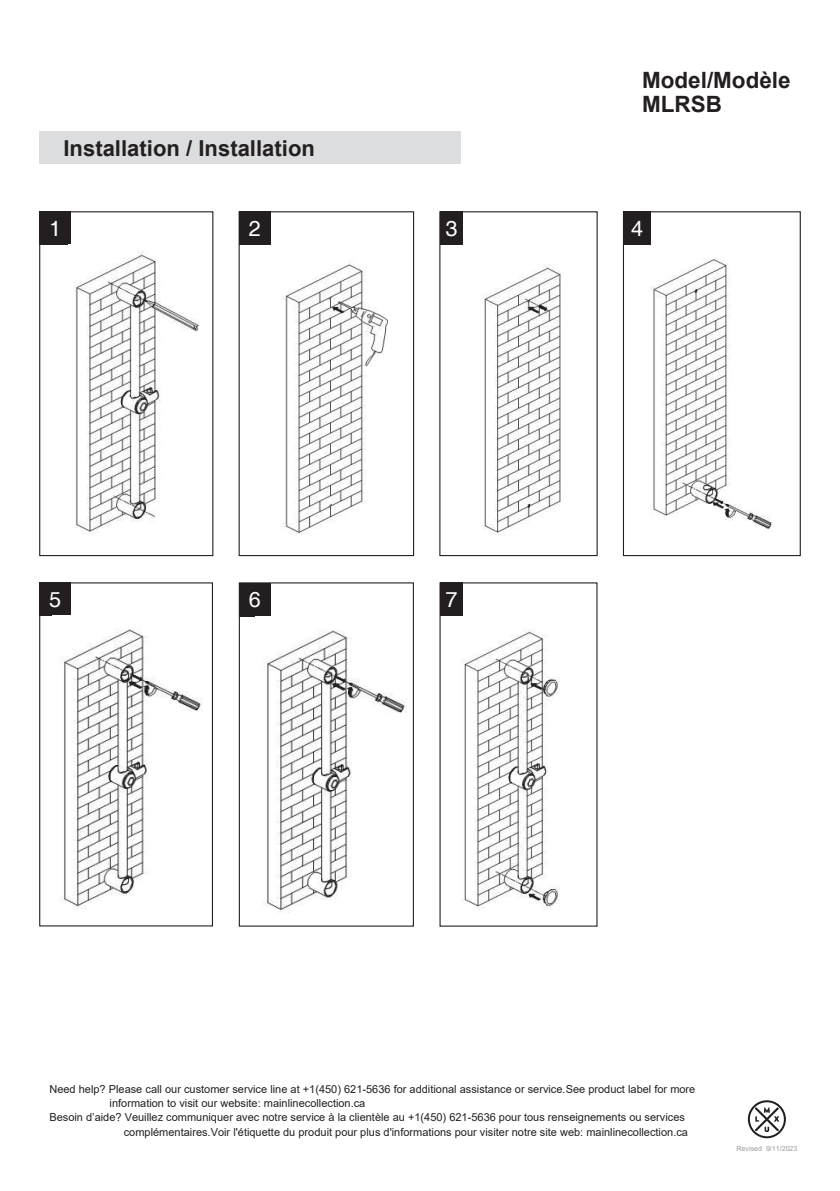
<style>
.page{position:relative;width:840px;height:1191px;background:#fff}
.page>*{position:absolute;margin:0;border:0;box-sizing:border-box;transform-origin:0 0}
.t1{font:700 22.4px/24.6px "Arial";color:#231f20}
.t2{font:700 22px "Arial";color:#231f20}
.t3{font:21.6px "Helvetica";color:#fff}
.t4{font:11px "Arial";color:#231f20}
.t5{font:7px "Arial";letter-spacing:-.01em;color:#9b9ca0}
</style>
<div class="page">
<div style="left:40px;top:212px;width:31px;height:33px;background:#231f20"></div>
<div style="left:39px;top:211px;width:174px;height:345px;border:1px solid #231f20"></div>
<img style="left:68px;top:244px;width:131px;height:290px">
<div style="left:239px;top:212px;width:31px;height:33px;background:#231f20"></div>
<div style="left:238px;top:211px;width:176px;height:345px;border:1px solid #231f20"></div>
<img style="left:282px;top:260px;width:105px;height:275px">
<div style="left:439px;top:212px;width:23px;height:33px;background:#231f20"></div>
<img style="left:483px;top:265px;width:78px;height:270px">
<div style="left:623px;top:212px;width:27px;height:33px;background:#231f20"></div>
<div style="left:622px;top:211px;width:178px;height:345px;border:1px solid #231f20"></div>
<img style="left:651px;top:258px;width:122px;height:271px">
<div style="left:40px;top:583px;width:31px;height:33px;background:#231f20"></div>
<div style="left:39px;top:582px;width:174px;height:344px;border:1px solid #231f20"></div>
<img style="left:52px;top:615px;width:149px;height:295px">
<div style="left:239px;top:583px;width:31px;height:33px;background:#231f20"></div>
<div style="left:239px;top:582px;width:174px;height:344px;border:1px solid #231f20"></div>
<img style="left:262px;top:630px;width:143px;height:283px">
<div style="left:440px;top:583px;width:22px;height:33px;background:#231f20"></div>
<img style="left:461px;top:630px;width:99px;height:279px">
<div style="left:40px;top:131px;width:420px;height:32px;background:#dcdddf"></div>
<svg style="left:747px;top:1100px;width:38px;height:38px"></svg>
<h2 class="t2" style="left:63px;top:133px;width:253px">Installation / Installation</h2>
<h1 class="t1" style="left:641px;top:68px;width:150px">Model/Modèle<br>MLRSB</h1>
<h3 class="t3" style="left:49px;top:216px;width:13px">1</h3>
<h3 class="t3" style="left:248px;top:216px;width:13px">2</h3>
<h3 class="t3" style="left:445px;top:216px;width:13px">3</h3>
<h3 class="t3" style="left:630px;top:216px;width:13px">4</h3>
<h3 class="t3" style="left:49px;top:587px;width:13px">5</h3>
<h3 class="t3" style="left:249px;top:587px;width:13px">6</h3>
<h3 class="t3" style="left:445px;top:587px;width:13px">7</h3>
<p class="t4" style="left:49px;top:1081px;width:647px">Need help? Please call our customer service line at +1(450) 621-5636 for additional assistance or service.See product label for more</p>
<p class="t4" style="left:110px;top:1095px;width:257px">information to visit our website: mainlinecollection.ca</p>
<p class="t4" style="left:49px;top:1110px;width:636px">Besoin d’aide? Veuillez communiquer avec notre service à la clientèle au +1(450) 621-5636 pour tous renseignements ou services</p>
<p class="t4" style="left:124px;top:1124px;width:565px">complémentaires.Voir l'étiquette du produit pour plus d'informations pour visiter notre site web: mainlinecollection.ca</p>
<p class="t5" style="left:736px;top:1144px;width:62px">Revised 9/11/2023</p>
</div>
